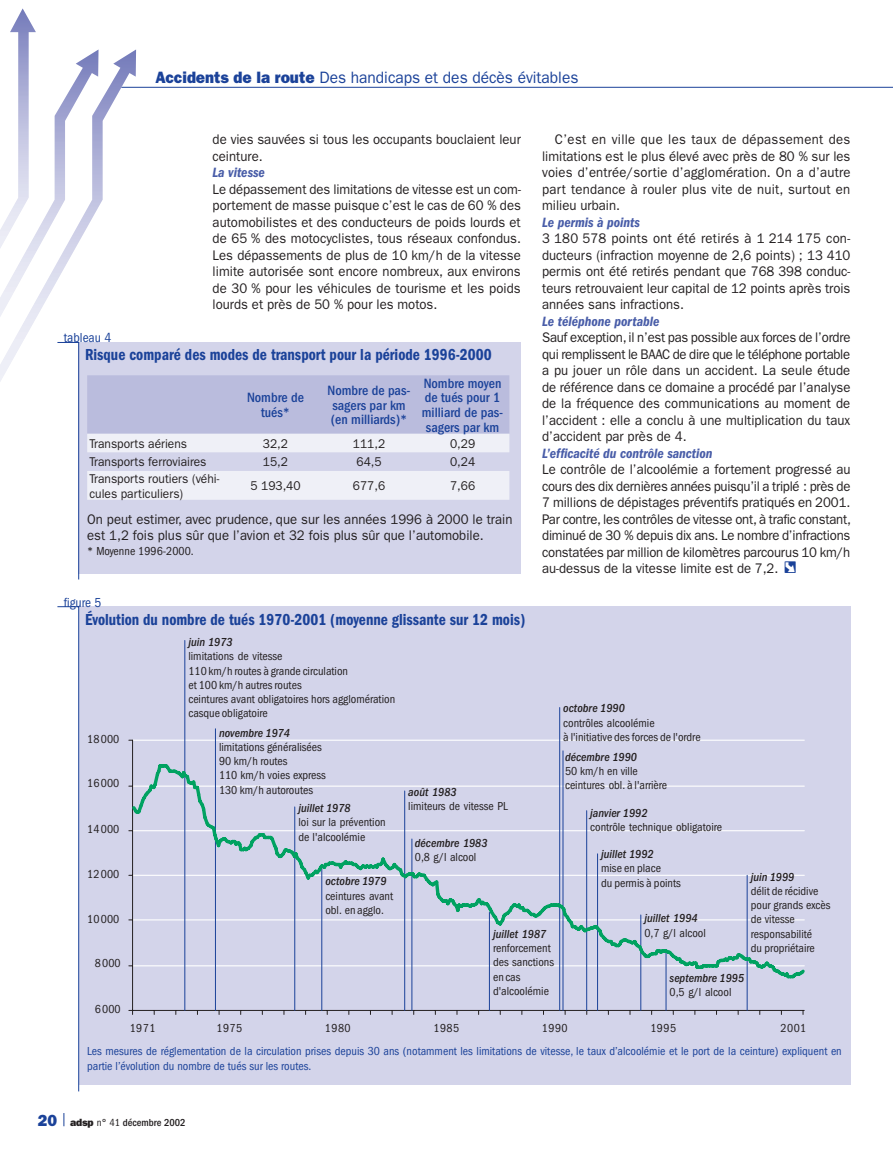
<style>
.page{position:relative;width:893px;height:1149px;background:#fff}
.page>*{position:absolute;margin:0;border:0;box-sizing:border-box;transform-origin:0 0}
.t1{font:600 condensed 16.5px "Franklin Gothic";color:#1b4299;scale:.94 1}
.t2{font:16.5px "Franklin Gothic";color:#1b4299;scale:.94 1}
.t3{font:13.95px/16.5px "Franklin Gothic";color:#231f20;text-align:justify;scale:.94 1}
.t4{font:500 condensed 13.95px/14.5px "Franklin Gothic";color:#1b4299}
.t5{font:italic 600 condensed 13.95px "Franklin Gothic";color:#495da8}
.t6{font:condensed 13.5px "Franklin Gothic";color:#1b4299}
.t7{font:12.75px/15px "Franklin Gothic";color:#231f20;scale:.94 1}
.t8{font:condensed 12px/14.2px "Franklin Gothic";color:#231f20}
.t9{font:condensed 12px/15px "Franklin Gothic";color:#1b4299}
.t10{font:italic 500 condensed 12px "Franklin Gothic";color:#231f20}
.t11{font:500 condensed 10.5px "Franklin Gothic";color:#231f20}
.s1{font-weight:800}
.s2{font-family:"Ph Fpictos";font-weight:600;color:#1b4299}
.s3{font-weight:800;font-stretch:normal;font-size:16.2px;color:#1b4299}
.s4{font-weight:800;font-stretch:normal}
.s5{font-weight:400}
</style>
<div class="page">
<hr style="left:121px;top:87px;width:772px;height:1px;background:#1b4299">
<svg style="left:64px;top:1113px;width:1px;height:12px"></svg>
<div style="left:79px;top:342px;width:442px;height:231px;background:#d3d4ea"></div>
<svg style="left:0;top:8px;width:509px;height:571px"></svg>
<div style="left:79px;top:606px;width:771px;height:479px;background:#d3d4ea"></div>
<svg style="left:57px;top:606px;width:22px;height:485px"></svg>
<hr style="left:133px;top:739px;width:671px;height:1px;background:#fff">
<hr style="left:133px;top:785px;width:671px;height:1px;background:#fff">
<hr style="left:133px;top:829px;width:671px;height:2px;background:#fff">
<hr style="left:133px;top:874px;width:671px;height:1px;background:#fff">
<hr style="left:133px;top:964px;width:671px;height:2px;background:#fff">
<hr style="left:132px;top:740px;width:1px;height:270px;background:#231f20">
<hr style="left:133px;top:1009px;width:671px;height:1px;background:#231f20">
<hr style="left:185px;top:640px;width:1px;height:370px;background:#1b4299">
<hr style="left:215px;top:728px;width:1px;height:282px;background:#1b4299">
<hr style="left:294px;top:806px;width:1px;height:204px;background:#1b4299">
<hr style="left:322px;top:866px;width:1px;height:144px;background:#1b4299">
<hr style="left:404px;top:790px;width:1px;height:220px;background:#1b4299">
<hr style="left:412px;top:838px;width:1px;height:172px;background:#1b4299">
<hr style="left:489px;top:912px;width:1px;height:98px;background:#1b4299">
<hr style="left:559px;top:707px;width:1px;height:303px;background:#1b4299">
<hr style="left:563px;top:750px;width:1px;height:260px;background:#1b4299">
<hr style="left:597px;top:853px;width:1px;height:157px;background:#1b4299">
<hr style="left:586px;top:810px;width:1px;height:200px;background:#1b4299">
<hr style="left:641px;top:914px;width:1px;height:96px;background:#1b4299">
<hr style="left:666px;top:949px;width:1px;height:61px;background:#1b4299">
<hr style="left:747px;top:875px;width:1px;height:135px;background:#1b4299">
<svg style="left:129px;top:760px;width:370px;height:160px"></svg>
<svg style="left:489px;top:900px;width:316px;height:81px"></svg>
<p class="t2" style="left:155px;top:68px;width:452px"><span class="s1">Accidents de la route</span> Des handicaps et des décès évitables</p>
<p class="t3" style="left:213px;top:131px;width:329px">de vies sauvées si tous les occupants bouclaient leur ceinture.</p>
<p class="t5" style="left:213px;top:164px;width:54px">La vitesse</p>
<p class="t3" style="left:213px;top:181px;width:330px">Le dépassement des limitations de vitesse est un com&shy;portement de masse puisque c’est le cas de 60 % des automobilistes et des conducteurs de poids lourds et de 65 % des motocyclistes, tous réseaux confondus.<br>Les dépassements de plus de 10 km/h de la vitesse limite autorisée sont encore nombreux, aux environs de 30 % pour les véhicules de tourisme et les poids lourds et près de 50 % pour les motos.</p>
<p class="t3" style="left:542px;top:131px;width:330px;text-indent:13px">C’est en ville que les taux de dépassement des limitations est le plus élevé avec près de 80 % sur les voies d’entrée/sortie d’agglomération. On a d’autre part tendance à rouler plus vite de nuit, surtout en milieu urbain.</p>
<p class="t5" style="left:542px;top:214px;width:99px">Le permis à points</p>
<p class="t3" style="left:542px;top:230px;width:329px">3 180 578 points ont été retirés à 1 214 175 con&shy;ducteurs (infraction moyenne de 2,6 points) ; 13 410 permis ont été retirés pendant que 768 398 conduc&shy;teurs retrouvaient leur capital de 12 points après trois années sans infractions.</p>
<p class="t5" style="left:542px;top:313px;width:119px">Le téléphone portable</p>
<p class="t3" style="left:542px;top:329px;width:329px">Sauf exception, il n’est pas possible aux forces de l’ordre qui remplissent le BAAC de dire que le téléphone portable a pu jouer un rôle dans un accident. La seule étude de référence dans ce domaine a procédé par l’analyse de la fréquence des communications au moment de l’accident : elle a conclu à une multiplication du taux d’accident par près de 4.</p>
<p class="t5" style="left:542px;top:445px;width:172px">L’efficacité du contrôle sanction</p>
<p class="t3" style="left:542px;top:461px;width:330px">Le contrôle de l’alcoolémie a fortement progressé au cours des dix dernières années puisqu’il a triplé : près de 7 millions de dépistages préventifs pratiqués en 2001.<br>Par contre, les contrôles de vitesse ont, à trafic constant, diminué de 30 % depuis dix ans. Le nombre d’infractions constatées par million de kilomètres parcourus 10 km/h au-dessus de la vitesse limite est de 7,2. <span class="s2">B</span></p>
<p class="t6" style="left:64px;top:330px;width:49px">tableau 4</p>
<p class="t1" style="left:85px;top:345px;width:434px">Risque comparé des modes de transport pour la période 1996-2000</p>
<p class="t4" style="left:247px;top:390px;width:58px;text-align:center">Nombre de tués*</p>
<p class="t4" style="left:328px;top:383px;width:85px">Nombre de pas&shy;sagers par km (en milliards)*</p>
<p class="t4" style="left:422px;top:376px;width:83px">Nombre moyen de tués pour 1 milliard de pas&shy;sagers par km</p>
<p class="t7" style="left:89px;top:436px;width:105px">Transports aériens</p>
<p class="t7" style="left:263px;top:436px;width:28px">32,2</p>
<p class="t7" style="left:353px;top:436px;width:36px">111,2</p>
<p class="t7" style="left:450px;top:436px;width:28px">0,29</p>
<p class="t7" style="left:89px;top:454px;width:126px">Transports ferroviaires</p>
<p class="t7" style="left:263px;top:454px;width:28px">15,2</p>
<p class="t7" style="left:356px;top:454px;width:28px">64,5</p>
<p class="t7" style="left:450px;top:454px;width:28px">0,24</p>
<p class="t7" style="left:89px;top:471px;width:140px">Transports routiers (véhi&shy;cules particuliers)</p>
<p class="t7" style="left:250px;top:478px;width:55px">5 193,40</p>
<p class="t7" style="left:353px;top:478px;width:36px">677,6</p>
<p class="t7" style="left:450px;top:478px;width:28px">7,66</p>
<p class="t3" style="left:87px;top:511px;width:454px">On peut estimer, avec prudence, que sur les années 1996 à 2000 le train est 1,2 fois plus sûr que l’avion et 32 fois plus sûr que l’automobile.</p>
<p class="t8" style="left:87px;top:544px;width:108px">* Moyenne 1996-2000.</p>
<p class="t6" style="left:64px;top:594px;width:39px">figure 5</p>
<p class="t1" style="left:85px;top:609px;width:470px">Évolution du nombre de tués 1970-2001 (moyenne glissante sur 12 mois)</p>
<p class="t10" style="left:188px;top:635px;width:46px">juin 1973</p>
<p class="t8" style="left:188px;top:649px;width:208px">limitations de vitesse<br>110 km/h routes à grande circulation<br>et 100 km/h autres routes<br>ceintures avant obligatoires hors agglomération casque obligatoire</p>
<p class="t10" style="left:219px;top:725px;width:73px">novembre 1974</p>
<p class="t8" style="left:219px;top:739px;width:108px">limitations généralisées<br>90 km/h routes<br>110 km/h voies express<br>130 km/h autoroutes</p>
<p class="t10" style="left:298px;top:801px;width:54px">juillet 1978</p>
<p class="t8" style="left:298px;top:815px;width:89px">loi sur la prévention de l'alcoolémie</p>
<p class="t10" style="left:563px;top:701px;width:63px">octobre 1990</p>
<p class="t8" style="left:563px;top:715px;width:139px">contrôles alcoolémie<br>à l'initiative des forces de l'ordre</p>
<p class="t8" style="left:87px;top:731px;width:34px">18 000</p>
<p class="t10" style="left:565px;top:749px;width:73px">décembre 1990</p>
<p class="t8" style="left:565px;top:763px;width:104px">50 km/h en ville ceintures obl. à l'arrière</p>
<p class="t8" style="left:87px;top:776px;width:34px">16 000</p>
<p class="t10" style="left:408px;top:784px;width:50px">août 1983</p>
<p class="t8" style="left:408px;top:798px;width:101px">limiteurs de vitesse PL</p>
<p class="t10" style="left:590px;top:806px;width:59px">janvier 1992</p>
<p class="t8" style="left:590px;top:820px;width:133px">contrôle technique obligatoire</p>
<p class="t8" style="left:87px;top:822px;width:34px">14 000</p>
<p class="t10" style="left:415px;top:835px;width:74px">décembre 1983</p>
<p class="t8" style="left:415px;top:849px;width:63px">0,8 g/l alcool</p>
<p class="t10" style="left:601px;top:847px;width:54px">juillet 1992</p>
<p class="t8" style="left:601px;top:861px;width:81px">mise en place<br>du permis à points</p>
<p class="t8" style="left:87px;top:866px;width:34px">12 000</p>
<p class="t10" style="left:751px;top:869px;width:45px">juin 1999</p>
<p class="t8" style="left:751px;top:883px;width:81px">délit de récidive pour grands excès de vitesse responsabilité<br>du propriétaire</p>
<p class="t10" style="left:325px;top:874px;width:63px">octobre 1979</p>
<p class="t8" style="left:325px;top:888px;width:69px">ceintures avant obl. en agglo.</p>
<p class="t10" style="left:644px;top:911px;width:55px">juillet 1994</p>
<p class="t8" style="left:644px;top:925px;width:63px">0,7 g/l alcool</p>
<p class="t10" style="left:670px;top:970px;width:76px">septembre 1995</p>
<p class="t8" style="left:670px;top:984px;width:63px">0,5 g/l alcool</p>
<p class="t8" style="left:87px;top:911px;width:34px">10 000</p>
<p class="t10" style="left:493px;top:926px;width:55px">juillet 1987</p>
<p class="t8" style="left:493px;top:940px;width:63px">renforcement des sanctions en cas d'alcoolémie</p>
<p class="t8" style="left:95px;top:955px;width:27px">8 000</p>
<p class="t8" style="left:95px;top:1001px;width:27px">6 000</p>
<p class="t8" style="left:130px;top:1020px;width:27px">1971</p>
<p class="t8" style="left:216px;top:1020px;width:27px">1975</p>
<p class="t8" style="left:325px;top:1020px;width:27px">1980</p>
<p class="t8" style="left:433px;top:1020px;width:27px">1985</p>
<p class="t8" style="left:542px;top:1020px;width:27px">1990</p>
<p class="t8" style="left:650px;top:1020px;width:27px">1995</p>
<p class="t8" style="left:781px;top:1020px;width:27px">2001</p>
<p class="t9" style="left:87px;top:1043px;width:756px">Les mesures de réglementation de la circulation prises depuis 30 ans (notamment les limitations de vitesse, le taux d’alcoolémie et le port de la ceinture) expliquent en partie l’évolution du nombre de tués sur les routes.</p>
<p class="t11" style="left:38px;top:1115px;width:149px"><span class="s3">20</span> <span class="s4">adsp</span> <span class="s5">n° 41</span> décembre 2002</p>
</div>
